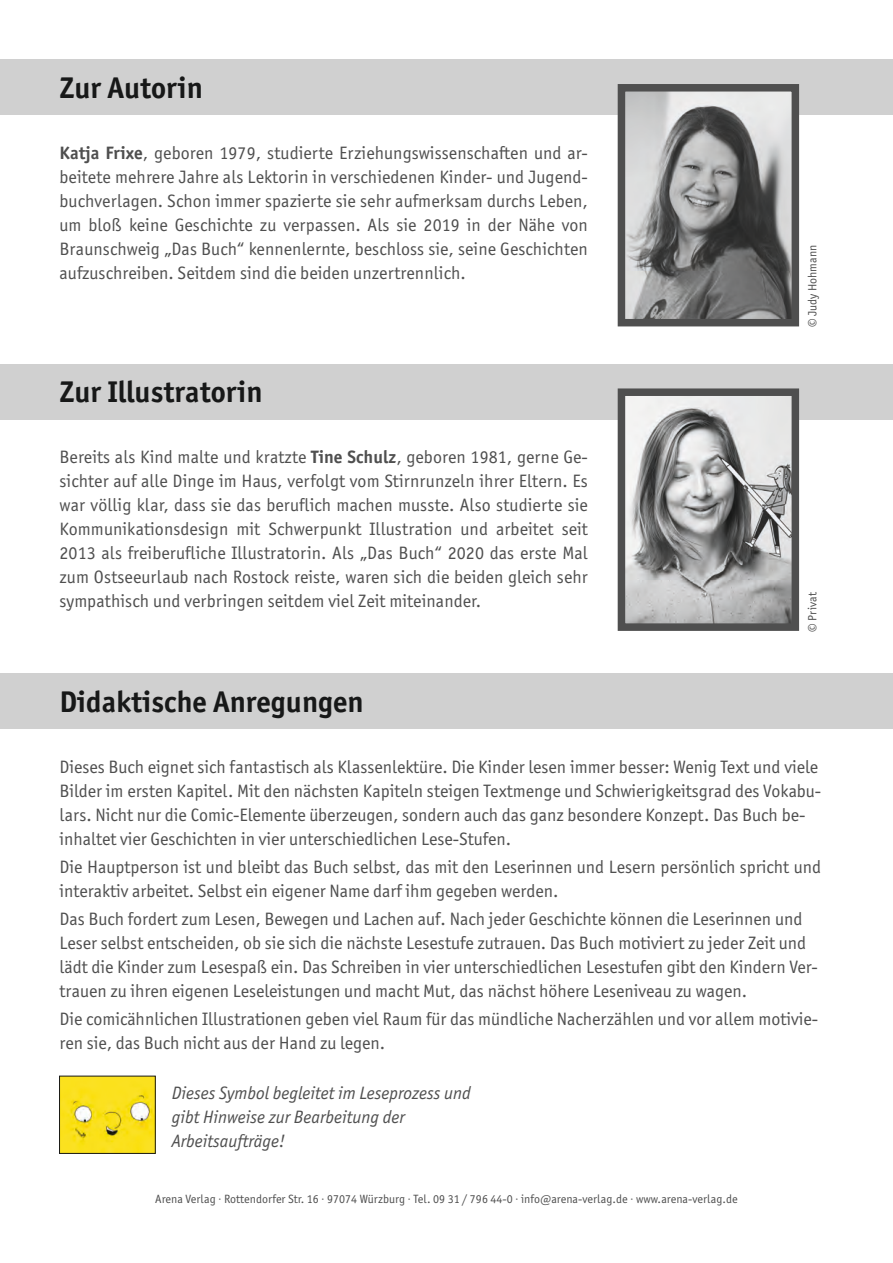
<style>
.page{position:relative;width:893px;height:1263px;background:#fff}
.page>*{position:absolute;margin:0;border:0;box-sizing:border-box;transform-origin:0 0}
.Fließtext{font:700 30px "Officina Sans ITC Pro";color:#171818}
.Fließtext-2{font:18px/24px "Officina Sans ITC Pro";color:#4f4f4f}
.Fließtext-3{font:italic 18px/24.3px "Officina Sans ITC Pro";color:#4f4f4f}
.Fließtext-4{font:12px "Officina Sans ITC Pro";color:#4f4f4f}
.s1{font-weight:700}
</style>
<div class="page">
<div style="left:0;top:60px;width:893px;height:55px;background:#d0d0d0"></div>
<img style="left:627px;top:93px;width:163px;height:224px">
<div style="left:618px;top:84px;width:181px;height:242px;border:8px solid #4f4f4f"></div>
<div style="left:0;top:673px;width:893px;height:55px;background:#d0d0d0"></div>
<div style="left:0;top:364px;width:893px;height:55px;background:#d0d0d0"></div>
<img style="left:627px;top:397px;width:163px;height:225px">
<div style="left:618px;top:388px;width:181px;height:243px;border:8px solid #4f4f4f"></div>
<img style="left:61px;top:1078px;width:92px;height:73px">
<p class="Fließtext" style="left:60px;top:69px;width:145px">Zur Autorin</p>
<p class="Fließtext" style="left:91px;top:69px;width:100px">m Autor</p>
<p class="Fließtext-2" style="left:60px;top:141px;width:530px;text-align:justify"><span class="s1">Katja Frixe</span>, geboren 1979, studierte Erziehungswissenschaften und ar&shy;beitete mehrere Jahre als Lektorin in verschiedenen Kinder- und Jugend&shy;buchverlagen. Schon immer spazierte sie sehr aufmerksam durchs Leben, um bloß keine Geschichte zu verpassen. Als sie 2019 in der Nähe von Braunschweig „Das Buch“ kennenlernte, beschloss sie, seine Geschichten aufzuschreiben. Seitdem sind die beiden unzertrennlich.</p>
<p class="Fließtext" style="left:60px;top:374px;width:204px">Zur Illustratorin</p>
<p class="Fließtext" style="left:91px;top:374px;width:100px">m A tor</p>
<p class="Fließtext-2" style="left:60px;top:445px;width:530px;text-align:justify">Bereits als Kind malte und kratzte <span class="s1">Tine Schulz</span>, geboren 1981, gerne Ge&shy;sichter auf alle Dinge im Haus, verfolgt vom Stirnrunzeln ihrer Eltern. Es war völlig klar, dass sie das beruflich machen musste. Also studierte sie Kommunikationsdesign mit Schwerpunkt Illustration und arbeitet seit 2013 als freiberufliche Illustratorin. Als „Das Buch“ 2020 das erste Mal zum Ostseeurlaub nach Rostock reiste, waren sich die beiden gleich sehr sympathisch und verbringen seitdem viel Zeit miteinander.</p>
<p class="Fließtext" style="left:60px;top:683px;width:306px">Didaktische Anregungen</p>
<p class="Fließtext-4" style="left:805px;top:327px;width:84px;rotate:-90deg">© Judy Hohmann</p>
<p class="Fließtext-4" style="left:805px;top:631px;width:41px;rotate:-90deg">© Privat</p>
<p class="Fließtext-2" style="left:60px;top:754px;width:763px">Dieses Buch eignet sich fantastisch als Klassenlektüre. Die Kinder lesen immer besser: Wenig Text und viele Bilder im ersten Kapitel. Mit den nächsten Kapiteln steigen Textmenge und Schwierigkeitsgrad des Vokabu&shy;lars. Nicht nur die Comic-Elemente überzeugen, sondern auch das ganz besondere Konzept. Das Buch be&shy;inhaltet vier Geschichten in vier unterschiedlichen Lese-Stufen.</p>
<p class="Fließtext-2" style="left:60px;top:855px;width:763px">Die Hauptperson ist und bleibt das Buch selbst, das mit den Leserinnen und Lesern persönlich spricht und interaktiv arbeitet. Selbst ein eigener Name darf ihm gegeben werden.</p>
<p class="Fließtext-2" style="left:60px;top:907px;width:760px">Das Buch fordert zum Lesen, Bewegen und Lachen auf. Nach jeder Geschichte können die Leserinnen und Leser selbst entscheiden, ob sie sich die nächste Lesestufe zutrauen. Das Buch motiviert zu jeder Zeit und lädt die Kinder zum Lesespaß ein. Das Schreiben in vier unterschiedlichen Lesestufen gibt den Kindern Ver&shy;trauen zu ihren eigenen Leseleistungen und macht Mut, das nächst höhere Leseniveau zu wagen.</p>
<p class="Fließtext-2" style="left:60px;top:1007px;width:760px">Die comicähnlichen Illustrationen geben viel Raum für das mündliche Nacherzählen und vor allem motivie&shy;ren sie, das Buch nicht aus der Hand zu legen.</p>
<p class="Fließtext-3" style="left:172px;top:1080px;width:301px">Dieses Symbol begleitet im Leseprozess und gibt Hinweise zur Bearbeitung der<br>Arbeitsaufträge!</p>
<p class="Fließtext-4" style="left:155px;top:1191px;width:584px">Arena Verlag · Rottendorfer Str. 16 · 97074 Würzburg · Tel. 09 31 / 796 44-0 · info@arena-verlag.de · www.arena-verlag.de</p>
</div>
